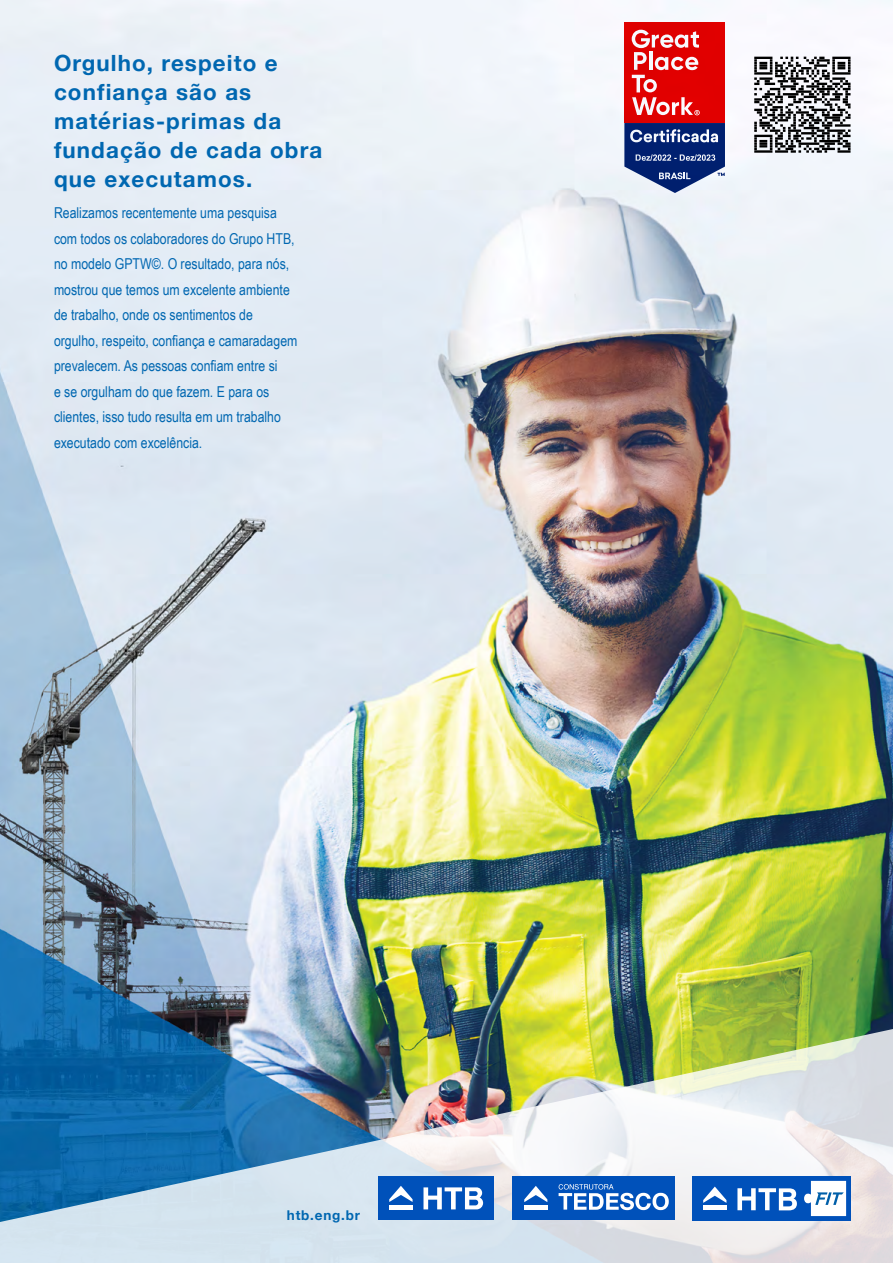
<style>
.page{position:relative;width:893px;height:1263px;background:#fff}
.page>*{position:absolute;margin:0;border:0;box-sizing:border-box;transform-origin:0 0}
.t1{font:700 22.35px/29px "Helvetica Neue";letter-spacing:.05em;color:#0067b1}
.t2{font:15px/25.5px "Arial Narrow";color:#0067b1}
.t3{font:700 13.5px "Helvetica Neue";letter-spacing:.06em;color:#0067b1}
</style>
<div class="page">
<img style="left:0;top:0;width:893px;height:1020px">
<img style="left:0;top:1020px;width:893px;height:243px">
<div style="left:624px;top:22px;width:101px;height:101px;background:#e60000"></div>
<svg style="left:632px;top:30px;width:68px;height:85px"></svg>
<svg style="left:624px;top:123px;width:101px;height:70px"></svg>
<div style="left:746px;top:49px;width:112px;height:112px;background:#f9f8fe"></div>
<svg style="left:754px;top:56px;width:97px;height:97px"></svg>
<div style="left:378px;top:1176px;width:116px;height:44px;background:#0051ba"></div>
<hr style="left:389px;top:1205px;width:24px;height:4px;background:#fff">
<svg style="left:389px;top:1186px;width:24px;height:16px"></svg>
<svg style="left:423px;top:1187px;width:60px;height:22px"></svg>
<div style="left:512px;top:1176px;width:162px;height:44px;background:#0051ba"></div>
<hr style="left:524px;top:1205px;width:23px;height:4px;background:#fff">
<svg style="left:524px;top:1186px;width:23px;height:16px"></svg>
<svg style="left:559px;top:1184px;width:110px;height:26px"></svg>
<div style="left:692px;top:1176px;width:158px;height:44px;background:#0051ba"></div>
<svg style="left:737px;top:1188px;width:60px;height:22px"></svg>
<hr style="left:703px;top:1206px;width:23px;height:4px;background:#fff">
<svg style="left:703px;top:1186px;width:23px;height:17px"></svg>
<svg style="left:804px;top:1181px;width:42px;height:35px"></svg>
<h1 class="t1" style="left:54px;top:49px;width:270px">Orgulho, respeito e confiança são as matérias-primas da fundação de cada obra que executamos.</h1>
<p class="t2" style="left:54px;top:199px;width:245px">Realizamos recentemente uma pesquisa com todos os colaboradores do Grupo HTB, no modelo GPTW©. O resultado, para nós, mostrou que temos um excelente ambiente de trabalho, onde os sentimentos de orgulho, respeito, confiança e camaradagem prevalecem. As pessoas confiam entre si<br>e se orgulham do que fazem. E para os clientes, isso tudo resulta em um trabalho executado com excelência.</p>
<p class="t3" style="left:287px;top:1205px;width:75px">htb.eng.br</p>
</div>
